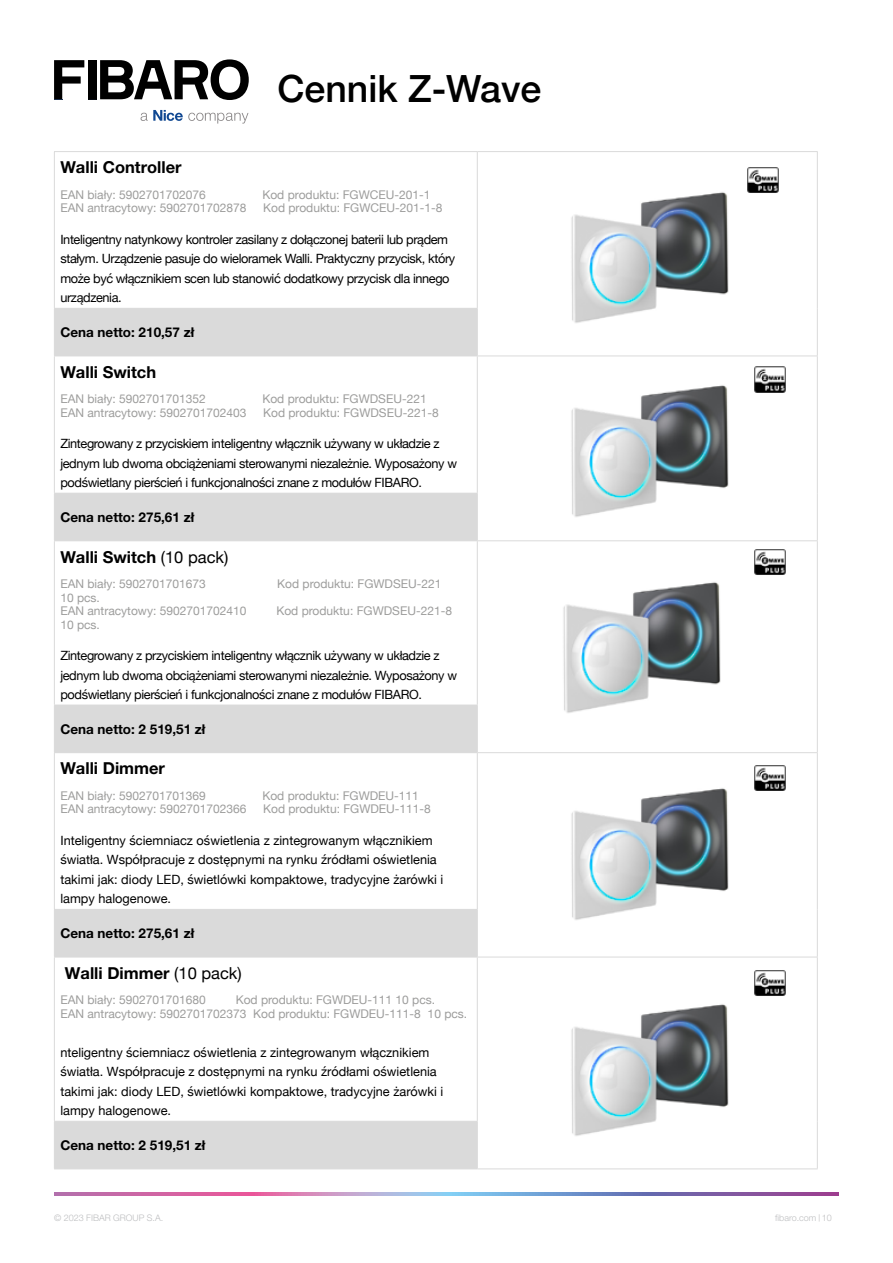
<style>
.page{position:relative;width:893px;height:1263px;background:#fff}
.page>*{position:absolute;margin:0;border:0;box-sizing:border-box;transform-origin:0 0}
.t1{font:500 37.5px "Helvetica Neue";color:#000}
.t2{font:700 16.5px "Helvetica Neue LT Pro";color:#000}
.t3{font:700 13.5px "Helvetica Neue LT Pro";color:#000}
.t4{font:12.75px/19.5px "Helvetica Neue";letter-spacing:-.03em;color:#000}
.t5{font:12.75px/19.5px "Helvetica Neue";color:#000}
.t6{font:12px/13.5px "Helvetica Neue";color:#9d9d9c}
.t7{font:300 9px "Helvetica Neue LT Pro";color:#bdbec0}
.s1{font-family:"Helvetica Neue";font-weight:400}
.s2{color:#bdbdbf}
</style>
<div class="page">
<svg style="left:54px;top:1193px;width:785px;height:3px;background:#a17db8"></svg>
<svg style="left:54px;top:60px;width:30px;height:39px"></svg>
<div style="left:88px;top:60px;width:8px;height:39px;background:#000"></div>
<svg style="left:100px;top:59px;width:149px;height:41px"></svg>
<svg style="left:141px;top:110px;width:107px;height:14px"></svg>
<svg style="left:55px;top:309px;width:422px;height:859px"></svg>
<hr style="left:54px;top:151px;width:423px;height:1px;background:#dadada">
<hr style="left:54px;top:152px;width:1px;height:156px;background:#dadada">
<hr style="left:477px;top:151px;width:341px;height:1px;background:#dadada">
<hr style="left:477px;top:152px;width:1px;height:156px;background:#dadada">
<hr style="left:817px;top:152px;width:1px;height:156px;background:#dadada">
<hr style="left:54px;top:308px;width:424px;height:1px;background:#dadada">
<hr style="left:54px;top:309px;width:1px;height:47px;background:#dadada">
<hr style="left:477px;top:309px;width:1px;height:47px;background:#dadada">
<hr style="left:817px;top:308px;width:1px;height:48px;background:#dadada">
<hr style="left:54px;top:356px;width:423px;height:1px;background:#dadada">
<hr style="left:54px;top:356px;width:1px;height:137px;background:#dadada">
<hr style="left:477px;top:356px;width:341px;height:1px;background:#dadada">
<hr style="left:477px;top:356px;width:1px;height:137px;background:#dadada">
<hr style="left:817px;top:356px;width:1px;height:137px;background:#dadada">
<hr style="left:54px;top:493px;width:424px;height:1px;background:#dadada">
<hr style="left:54px;top:493px;width:1px;height:47px;background:#dadada">
<hr style="left:477px;top:493px;width:1px;height:47px;background:#dadada">
<hr style="left:817px;top:493px;width:1px;height:47px;background:#dadada">
<hr style="left:54px;top:540px;width:423px;height:1px;background:#dadada">
<hr style="left:54px;top:541px;width:1px;height:164px;background:#dadada">
<hr style="left:477px;top:540px;width:341px;height:1px;background:#dadada">
<hr style="left:477px;top:541px;width:1px;height:164px;background:#dadada">
<hr style="left:817px;top:541px;width:1px;height:164px;background:#dadada">
<hr style="left:54px;top:705px;width:424px;height:1px;background:#dadada">
<hr style="left:54px;top:705px;width:1px;height:47px;background:#dadada">
<hr style="left:477px;top:705px;width:1px;height:47px;background:#dadada">
<hr style="left:817px;top:705px;width:1px;height:47px;background:#dadada">
<hr style="left:54px;top:752px;width:423px;height:1px;background:#dadada">
<hr style="left:54px;top:753px;width:1px;height:156px;background:#dadada">
<hr style="left:477px;top:752px;width:341px;height:1px;background:#dadada">
<hr style="left:477px;top:753px;width:1px;height:156px;background:#dadada">
<hr style="left:817px;top:753px;width:1px;height:156px;background:#dadada">
<hr style="left:54px;top:909px;width:424px;height:1px;background:#dadada">
<hr style="left:54px;top:910px;width:1px;height:47px;background:#dadada">
<hr style="left:477px;top:910px;width:1px;height:47px;background:#dadada">
<hr style="left:817px;top:909px;width:1px;height:48px;background:#dadada">
<hr style="left:54px;top:957px;width:423px;height:1px;background:#dadada">
<hr style="left:54px;top:957px;width:1px;height:164px;background:#dadada">
<hr style="left:477px;top:957px;width:341px;height:1px;background:#dadada">
<hr style="left:477px;top:957px;width:1px;height:164px;background:#dadada">
<hr style="left:817px;top:957px;width:1px;height:164px;background:#dadada">
<hr style="left:54px;top:1121px;width:424px;height:1px;background:#dadada">
<hr style="left:54px;top:1122px;width:1px;height:46px;background:#dadada">
<hr style="left:477px;top:1122px;width:1px;height:46px;background:#dadada">
<hr style="left:817px;top:1121px;width:1px;height:47px;background:#dadada">
<hr style="left:54px;top:1168px;width:423px;height:1px;background:#dadada">
<hr style="left:477px;top:1168px;width:341px;height:1px;background:#dadada">
<img style="left:571px;top:192px;width:158px;height:131px">
<img style="left:571px;top:385px;width:158px;height:132px">
<img style="left:563px;top:582px;width:158px;height:131px">
<img style="left:571px;top:788px;width:158px;height:132px">
<img style="left:571px;top:1004px;width:158px;height:132px">
<img style="left:754px;top:970px;width:32px;height:26px">
<img style="left:754px;top:765px;width:32px;height:26px">
<img style="left:754px;top:549px;width:32px;height:26px">
<img style="left:754px;top:366px;width:32px;height:27px">
<img style="left:747px;top:167px;width:32px;height:26px">
<h1 class="t1" style="left:277px;top:59px;width:265px">Cennik Z-Wave</h1>
<p class="t2" style="left:60px;top:157px;width:123px">Walli Controller</p>
<p class="t6" style="left:60px;top:188px;width:147px">EAN biały: 5902701702076</p>
<p class="t6" style="left:262px;top:188px;width:170px">Kod produktu: FGWCEU-201-1</p>
<p class="t6" style="left:60px;top:202px;width:188px">EAN antracytowy: 5902701702878</p>
<p class="t6" style="left:263px;top:202px;width:181px">Kod produktu: FGWCEU-201-1-8</p>
<p class="t4" style="left:60px;top:230px;width:396px">Inteligentny natynkowy kontroler zasilany z dołączonej baterii lub prądem stałym. Urządzenie pasuje do wieloramek Walli. Praktyczny przycisk, który może być włącznikiem scen lub stanowić dodatkowy przycisk dla innego urządzenia.</p>
<p class="t3" style="left:60px;top:324px;width:135px">Cena netto: 210,57 zł</p>
<p class="t2" style="left:60px;top:362px;width:97px">Walli Switch</p>
<p class="t6" style="left:60px;top:393px;width:147px">EAN biały: 5902701701352</p>
<p class="t6" style="left:262px;top:393px;width:166px">Kod produktu: FGWDSEU-221</p>
<p class="t6" style="left:60px;top:406px;width:188px">EAN antracytowy: 5902701702403</p>
<p class="t6" style="left:263px;top:406px;width:177px">Kod produktu: FGWDSEU-221-8</p>
<p class="t4" style="left:60px;top:435px;width:398px">Zintegrowany z przyciskiem inteligentny włącznik używany w układzie z jednym lub dwoma obciążeniami sterowanymi niezależnie. Wyposażony w podświetlany pierścień i funkcjonalności znane z modułów FIBARO.</p>
<p class="t3" style="left:60px;top:509px;width:135px">Cena netto: 275,61 zł</p>
<p class="t2" style="left:60px;top:546px;width:170px">Walli Switch <span class="s1">(10 pack)</span></p>
<p class="t6" style="left:60px;top:578px;width:147px">EAN biały: 5902701701673</p>
<p class="t6" style="left:277px;top:578px;width:166px">Kod produktu: FGWDSEU-221</p>
<p class="t6" style="left:60px;top:591px;width:188px">10 pcs.<br>EAN antracytowy: 5902701702410</p>
<p class="t6" style="left:276px;top:605px;width:177px">Kod produktu: FGWDSEU-221-8</p>
<p class="t6" style="left:60px;top:618px;width:41px">10 pcs.</p>
<p class="t4" style="left:60px;top:646px;width:398px">Zintegrowany z przyciskiem inteligentny włącznik używany w układzie z jednym lub dwoma obciążeniami sterowanymi niezależnie. Wyposażony w podświetlany pierścień i funkcjonalności znane z modułów FIBARO.</p>
<p class="t3" style="left:60px;top:720px;width:147px">Cena netto: 2 519,51 zł</p>
<p class="t2" style="left:60px;top:758px;width:106px">Walli Dimmer</p>
<p class="t6" style="left:60px;top:789px;width:147px">EAN biały: 5902701701369</p>
<p class="t6" style="left:262px;top:789px;width:158px">Kod produktu: FGWDEU-111</p>
<p class="t6" style="left:60px;top:803px;width:188px">EAN antracytowy: 5902701702366</p>
<p class="t6" style="left:263px;top:803px;width:169px">Kod produktu: FGWDEU-111-8</p>
<p class="t5" style="left:60px;top:831px;width:384px">Inteligentny ściemniacz oświetlenia z zintegrowanym włącznikiem światła. Współpracuje z dostępnymi na rynku źródłami oświetlenia takimi jak: diody LED, świetlówki kompaktowe, tradycyjne żarówki i lampy halogenowe.</p>
<p class="t3" style="left:60px;top:925px;width:135px">Cena netto: 275,61 zł</p>
<p class="t2" style="left:65px;top:963px;width:178px">Walli Dimmer <span class="s1">(10 pack)</span></p>
<p class="t6" style="left:60px;top:994px;width:147px">EAN biały: 5902701701680</p>
<p class="t6" style="left:60px;top:994px;width:408px;text-indent:175px">Kod produktu: FGWDEU-111 10 pcs.<br>EAN antracytowy: 5902701702373 Kod produktu: FGWDEU-111-8 10 pcs.</p>
<p class="t5" style="left:60px;top:1043px;width:384px">nteligentny ściemniacz oświetlenia z zintegrowanym włącznikiem światła. Współpracuje z dostępnymi na rynku źródłami oświetlenia takimi jak: diody LED, świetlówki kompaktowe, tradycyjne żarówki i lampy halogenowe.</p>
<p class="t3" style="left:60px;top:1137px;width:147px">Cena netto: 2 519,51 zł</p>
<p class="t7" style="left:54px;top:1212px;width:111px">© 2023 FIBAR GROUP S.A.</p>
<p class="t7" style="left:775px;top:1212px;width:58px">fibaro.com <span class="s2">10</span></p>
</div>
